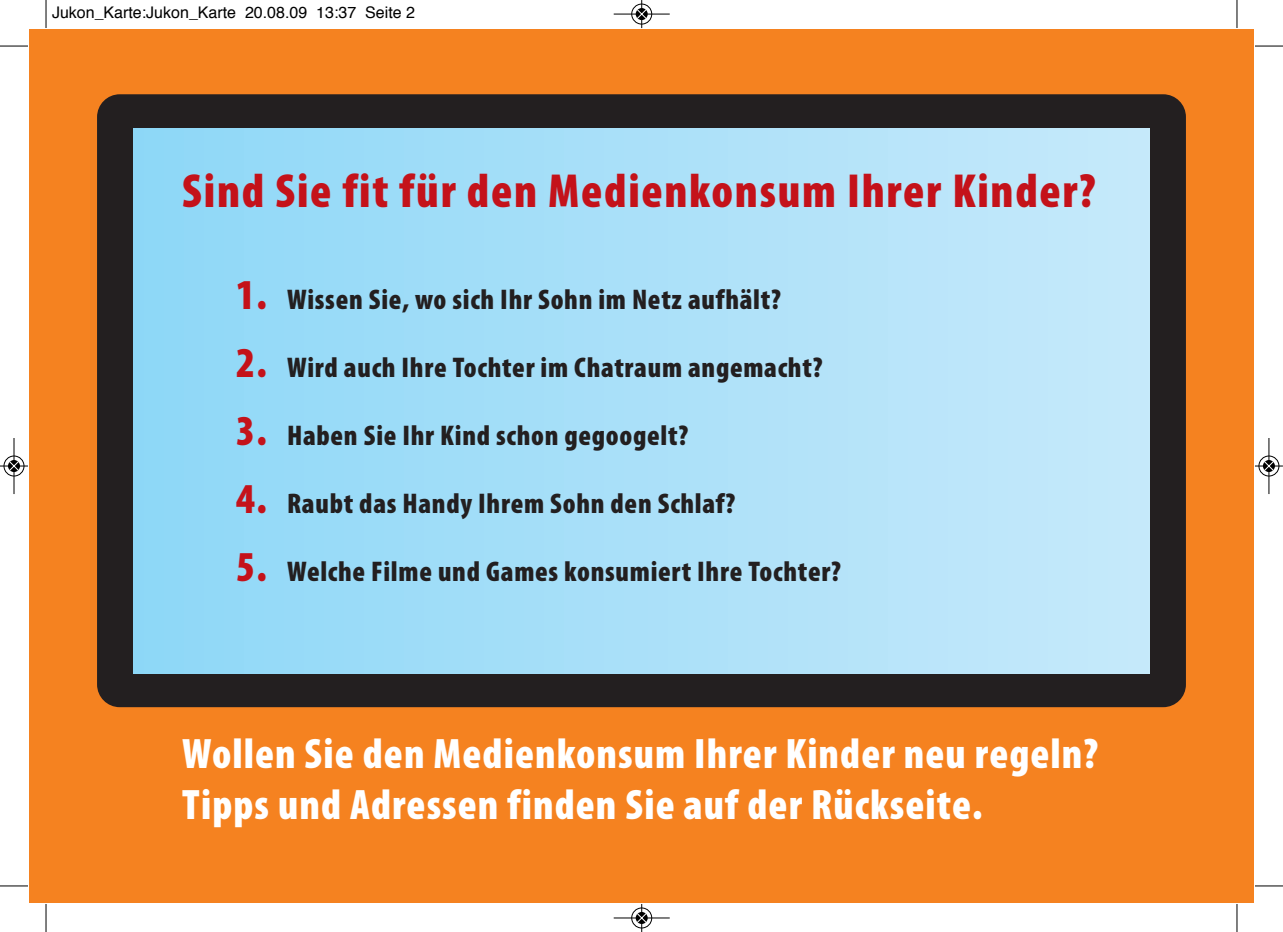
<style>
.page{position:relative;width:1283px;height:932px;background:#fff}
.page>*{position:absolute;margin:0;border:0;box-sizing:border-box;transform-origin:0 0}
.t1{font:900 condensed 48px "Myriad Pro";letter-spacing:.035em;color:#c4121a}
.t2{font:900 condensed 42.8px/51px "Myriad Pro";letter-spacing:.025em;color:#fff}
.t3{font:900 condensed 28.4px "Myriad Pro";letter-spacing:.025em;color:#231f20}
.t4{font:16px "Helvetica";color:#000}
.s1{font-size:42.8px;color:#c4121a}
</style>
<div class="page">
<div style="left:29px;top:29px;width:1225px;height:873px;background:#f58220"></div>
<div style="left:97px;top:94px;width:1089px;height:612px;background:#231f20;border-radius:23px"></div>
<div style="left:134px;top:128px;width:1015px;height:544px;background:linear-gradient(to right,#8ed7f7,#c6e9fa)"></div>
<svg style="left:46px;top:0;width:1px;height:28px"></svg>
<svg style="left:0;top:46px;width:28px;height:1px"></svg>
<svg style="left:1236px;top:0;width:1px;height:28px"></svg>
<svg style="left:1255px;top:46px;width:28px;height:1px"></svg>
<svg style="left:46px;top:904px;width:1px;height:27px"></svg>
<svg style="left:0;top:885px;width:28px;height:1px"></svg>
<svg style="left:1236px;top:904px;width:1px;height:27px"></svg>
<svg style="left:1255px;top:885px;width:28px;height:1px"></svg>
<div style="left:631px;top:3px;width:21px;height:22px;border:1px solid #fff;border-radius:50%"></div>
<hr style="left:614px;top:14px;width:56px;height:1px;background:#000">
<div style="left:631px;top:4px;width:21px;height:20px;border:1px solid #000;border-radius:50%"></div>
<svg style="left:636px;top:0;width:11px;height:28px"></svg>
<div style="left:631px;top:906px;width:21px;height:22px;border:1px solid #fff;border-radius:50%"></div>
<hr style="left:614px;top:917px;width:56px;height:1px;background:#000">
<div style="left:631px;top:907px;width:21px;height:20px;border:1px solid #000;border-radius:50%"></div>
<svg style="left:636px;top:904px;width:11px;height:27px"></svg>
<div style="left:3px;top:455px;width:22px;height:21px;border:1px solid #fff;border-radius:50%"></div>
<hr style="left:14px;top:438px;width:1px;height:56px;background:#000">
<div style="left:4px;top:455px;width:20px;height:21px;border:1px solid #000;border-radius:50%"></div>
<svg style="left:0;top:460px;width:28px;height:11px"></svg>
<hr style="left:1268px;top:438px;width:1px;height:56px;background:#000">
<div style="left:1258px;top:455px;width:21px;height:21px;border:1px solid #000;border-radius:50%"></div>
<svg style="left:1255px;top:460px;width:27px;height:11px"></svg>
<p class="t4" style="left:52px;top:6px;width:364px">Jukon_Karte:Jukon_Karte 20.08.09 13:37 Seite 2</p>
<h1 class="t1" style="left:182px;top:174px;width:915px">Sind Sie fit für den Medienkonsum Ihrer Kinder?</h1>
<p class="t3" style="left:236px;top:289px;width:546px"><span class="s1">1.</span> Wissen Sie, wo sich Ihr Sohn im Netz aufhält?</p>
<p class="t3" style="left:236px;top:357px;width:588px"><span class="s1">2.</span> Wird auch Ihre Tochter im Chatraum angemacht?</p>
<p class="t3" style="left:236px;top:425px;width:454px"><span class="s1">3.</span> Haben Sie Ihr Kind schon gegoogelt?</p>
<p class="t3" style="left:236px;top:493px;width:501px"><span class="s1">4.</span> Raubt das Handy Ihrem Sohn den Schlaf?</p>
<p class="t3" style="left:236px;top:561px;width:606px"><span class="s1">5.</span> Welche Filme und Games konsumiert Ihre Tochter?</p>
<h2 class="t2" style="left:182px;top:732px;width:917px">Wollen Sie den Medienkonsum Ihrer Kinder neu regeln?<br>Tipps und Adressen finden Sie auf der Rückseite.</h2>
</div>
